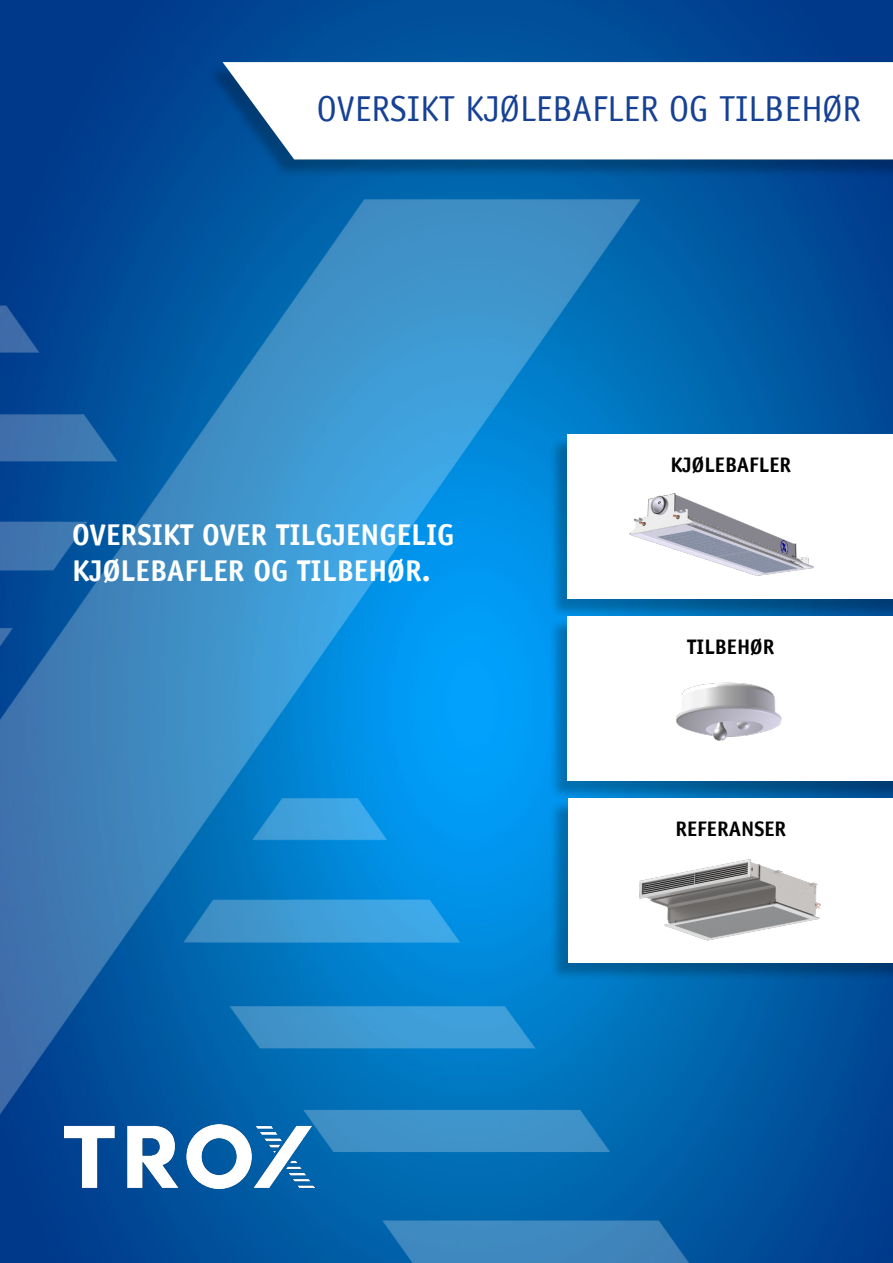
<style>
.page{position:relative;width:893px;height:1263px;background:#fff}
.page>*{position:absolute;margin:0;border:0;box-sizing:border-box;transform-origin:0 0}
.t1{font:36px "TROX Officina Sans";color:#164194}
.t2{font:700 30px/36px "TROX Officina Sans";color:#fff}
.t3{font:700 21px "TROX Officina Sans";color:#000}
</style>
<div class="page">
<img style="left:0;top:0;width:893px;height:1263px">
<div style="left:205px;top:65px;width:688px;height:113px;background:#000;opacity:.25"></div>
<svg style="left:223px;top:62px;width:670px;height:97px"></svg>
<img style="left:0;top:200px;width:689px;height:1063px">
<div style="left:549px;top:437px;width:344px;height:181px;background:#000;opacity:.25"></div>
<div style="left:568px;top:434px;width:325px;height:165px;background:#fff"></div>
<div style="left:549px;top:619px;width:344px;height:181px;background:#000;opacity:.25"></div>
<div style="left:568px;top:616px;width:325px;height:165px;background:#fff"></div>
<div style="left:550px;top:801px;width:343px;height:181px;background:#000;opacity:.25"></div>
<div style="left:568px;top:798px;width:325px;height:165px;background:#fff"></div>
<img style="left:629px;top:493px;width:185px;height:83px">
<img style="left:639px;top:859px;width:182px;height:82px">
<img style="left:676px;top:682px;width:106px;height:59px">
<p class="t1" style="left:317px;top:87px;width:546px">OVERSIKT KJØLEBAFLER OG TILBEHØR</p>
<p class="t2" style="left:72px;top:517px;width:384px">OVERSIKT OVER TILGJENGELIG<br>KJØLEBAFLER OG TILBEHØR.</p>
<p class="t3" style="left:671px;top:452px;width:122px">KJØLEBAFLER</p>
<p class="t3" style="left:687px;top:634px;width:89px">TILBEHØR</p>
<p class="t3" style="left:675px;top:816px;width:112px">REFERANSER</p>
</div>
